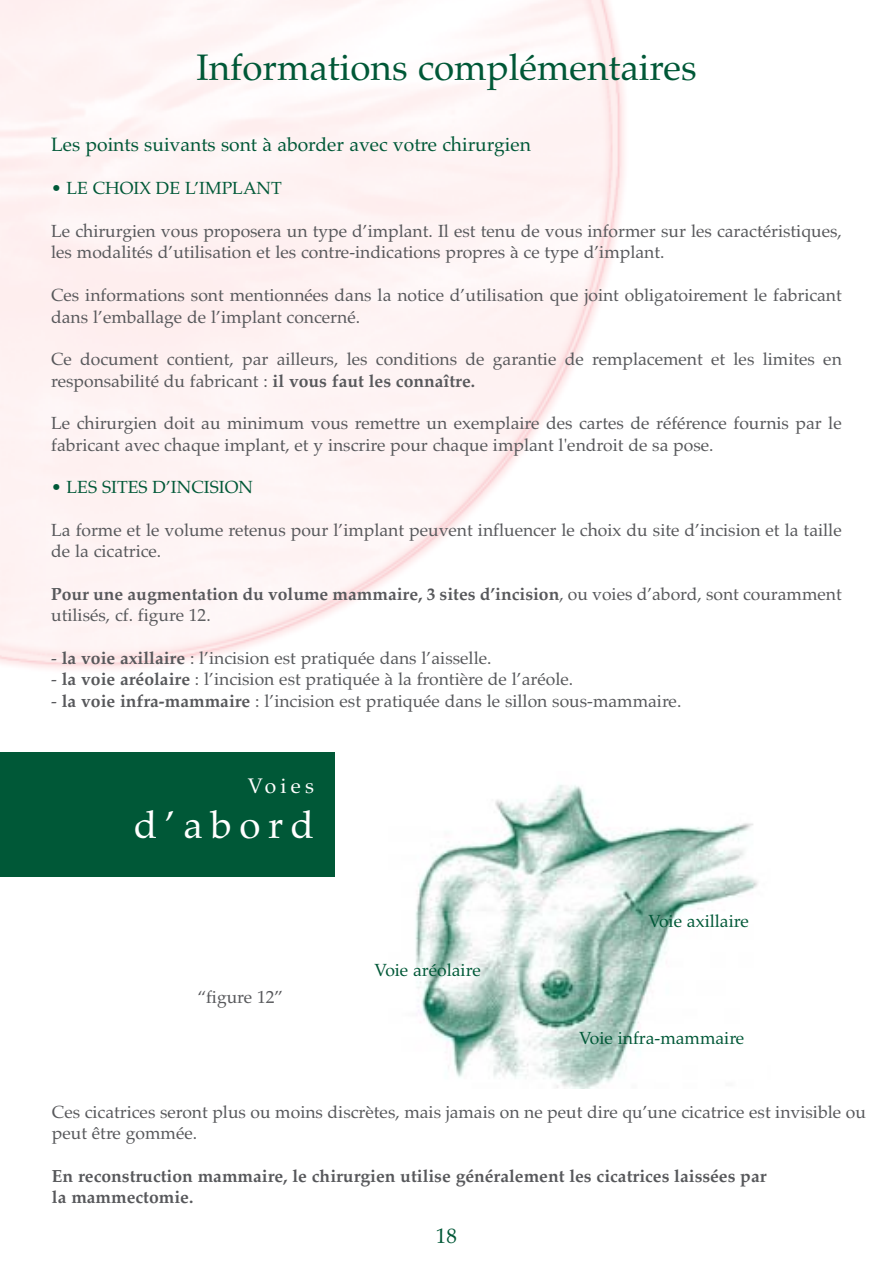
<style>
.page{position:relative;width:893px;height:1266px;background:#fff}
.page>*{position:absolute;margin:0;border:0;box-sizing:border-box;transform-origin:0 0}
.t1{font:38.5px "Palatino";letter-spacing:.2em;color:#fff}
.t2{font:36.75px "Palatino";color:#005837}
.t3{font:21px "Palatino";letter-spacing:.2em;color:#fff}
.t4{font:21px "Palatino";color:#005837}
.t5{font:19.25px "Palatino";color:#005837}
.t6{font:17.5px/21.3px "Palatino";color:#57585b}
.t7{font:700 17.5px/21.3px "Palatino";color:#57585b}
.t8{font:17.5px "Palatino";color:#005837}
.s1{font-weight:700}
.s2{font-weight:400}
</style>
<div class="page">
<img style="left:0;top:0;width:624px;height:770px">
<div style="left:0;top:752px;width:334px;height:125px;background:#005837"></div>
<img style="left:415px;top:785px;width:343px;height:303px">
<h2 class="t2" style="left:196px;top:53px;width:501px">Informations complémentaires</h2>
<p class="t5" style="left:51px;top:137px;width:481px">Les points suivants sont à aborder avec votre chirurgien</p>
<p class="t8" style="left:51px;top:182px;width:232px">• LE CHOIX DE L’IMPLANT</p>
<p class="t6" style="left:51px;top:222px;width:792px">Le chirurgien vous proposera un type d’implant. Il est tenu de vous informer sur les caractéristiques, les modalités d’utilisation et les contre-indications propres à ce type d’implant.</p>
<p class="t6" style="left:51px;top:286px;width:792px">Ces informations sont mentionnées dans la notice d’utilisation que joint obligatoirement le fabricant dans l’emballage de l’implant concerné.</p>
<p class="t6" style="left:51px;top:350px;width:792px">Ce document contient, par ailleurs, les conditions de garantie de remplacement et les limites en responsabilité du fabricant : <span class="s1">il vous faut les connaître.</span></p>
<p class="t6" style="left:51px;top:414px;width:792px">Le chirurgien doit au minimum vous remettre un exemplaire des cartes de référence fournis par le fabricant avec chaque implant, et y inscrire pour chaque implant l'endroit de sa pose.</p>
<p class="t8" style="left:51px;top:480px;width:203px">• LES SITES D’INCISION</p>
<p class="t6" style="left:51px;top:521px;width:792px">La forme et le volume retenus pour l’implant peuvent influencer le choix du site d’incision et la taille de la cicatrice.</p>
<p class="t7" style="left:51px;top:585px;width:792px">Pour une augmentation du volume mammaire, 3 sites d’incision<span class="s2">, ou voies d’abord, sont couramment utilisés, cf. figure 12.</span></p>
<p class="t6" style="left:51px;top:649px;width:442px">- <span class="s1">la voie axillaire</span> : l’incision est pratiquée dans l’aisselle.</p>
<p class="t6" style="left:51px;top:670px;width:523px">- <span class="s1">la voie aréolaire</span> : l’incision est pratiquée à la frontière de l’aréole.</p>
<p class="t6" style="left:51px;top:692px;width:631px">- <span class="s1">la voie infra-mammaire</span> : l’incision est pratiquée dans le sillon sous-mammaire.</p>
<p class="t3" style="left:248px;top:777px;width:68px">Voies</p>
<h1 class="t1" style="left:134px;top:809px;width:182px">d’abord</h1>
<p class="t6" style="left:197px;top:987px;width:87px">“figure 12”</p>
<p class="t8" style="left:374px;top:962px;width:108px">Voie aréolaire</p>
<p class="t8" style="left:648px;top:914px;width:102px">Voie axillaire</p>
<p class="t8" style="left:579px;top:1030px;width:167px">Voie infra-mammaire</p>
<p class="t6" style="left:52px;top:1102px;width:815px">Ces cicatrices seront plus ou moins discrètes, mais jamais on ne peut dire qu’une cicatrice est invisible ou peut être gommée.</p>
<p class="t7" style="left:52px;top:1166px;width:716px">En reconstruction mammaire, le chirurgien utilise généralement les cicatrices laissées par la mammectomie.</p>
<p class="t4" style="left:436px;top:1227px;width:22px">18</p>
</div>
